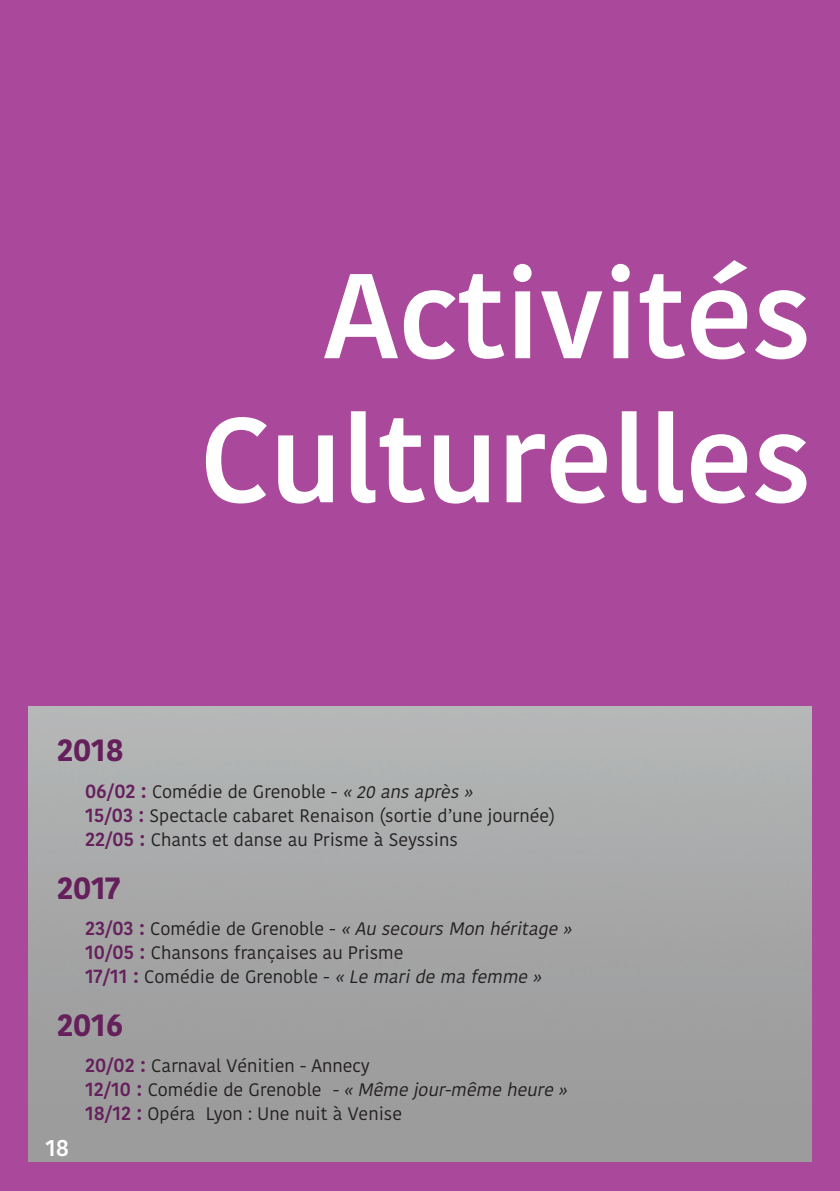
<style>
.page{position:relative;width:840px;height:1191px;background:#fff}
.page>*{position:absolute;margin:0;border:0;box-sizing:border-box;transform-origin:0 0}
.t1{font:600 120px/144px "Kohinoor Bangla";color:#fff;text-align:right}
.t2{font:700 32px "Kohinoor Bangla";color:#65205c}
.t3{font:600 24px "Kohinoor Bangla";color:#fff}
.t4{font:18px/24px "Kohinoor Bangla";color:#231f20}
.s1{font-weight:600;font-size:20px;color:#65205c}
.s2{font-style:italic}
</style>
<div class="page">
<div style="left:0;top:0;width:839px;height:1191px;background:#aa499b"></div>
<img style="left:28px;top:706px;width:783px;height:455px">
<h1 class="t1" style="left:199px;top:240px;width:613px">Activités<br>Culturelles</h1>
<h2 class="t2" style="left:57px;top:722px;width:69px">2018</h2>
<p class="t4" style="left:85px;top:779px;width:471px"><span class="s1">06/02 :</span> Comédie de Grenoble - <span class="s2">«20 ansaprès»<br></span><span class="s1">15/03 :</span> Spectacle cabaret Renaison (sortie d’une journée)<br><span class="s1">22/05 :</span> Chants et danse au Prisme à Seyssins</p>
<h2 class="t2" style="left:57px;top:859px;width:65px">2017</h2>
<p class="t4" style="left:85px;top:916px;width:492px"><span class="s1">23/03 :</span> Comédie de Grenoble - <span class="s2">«Au secoursMon héritage»<br></span><span class="s1">10/05 :</span> Chansons françaises au Prisme<br><span class="s1">17/11 :</span> Comédie de Grenoble - <span class="s2">«Le maride ma femme»</span></p>
<h2 class="t2" style="left:57px;top:996px;width:68px">2016</h2>
<h3 class="t3" style="left:45px;top:1127px;width:25px">18</h3>
<p class="t4" style="left:85px;top:1053px;width:488px"><span class="s1">20/02 :</span> Carnaval Vénitien - Annecy<br><span class="s1">12/10 :</span> Comédie de Grenoble <span class="s2">-« Même jour-même heure»<br></span><span class="s1">18/12 :</span> Opéra Lyon : Une nuit à Venise</p>
</div>
